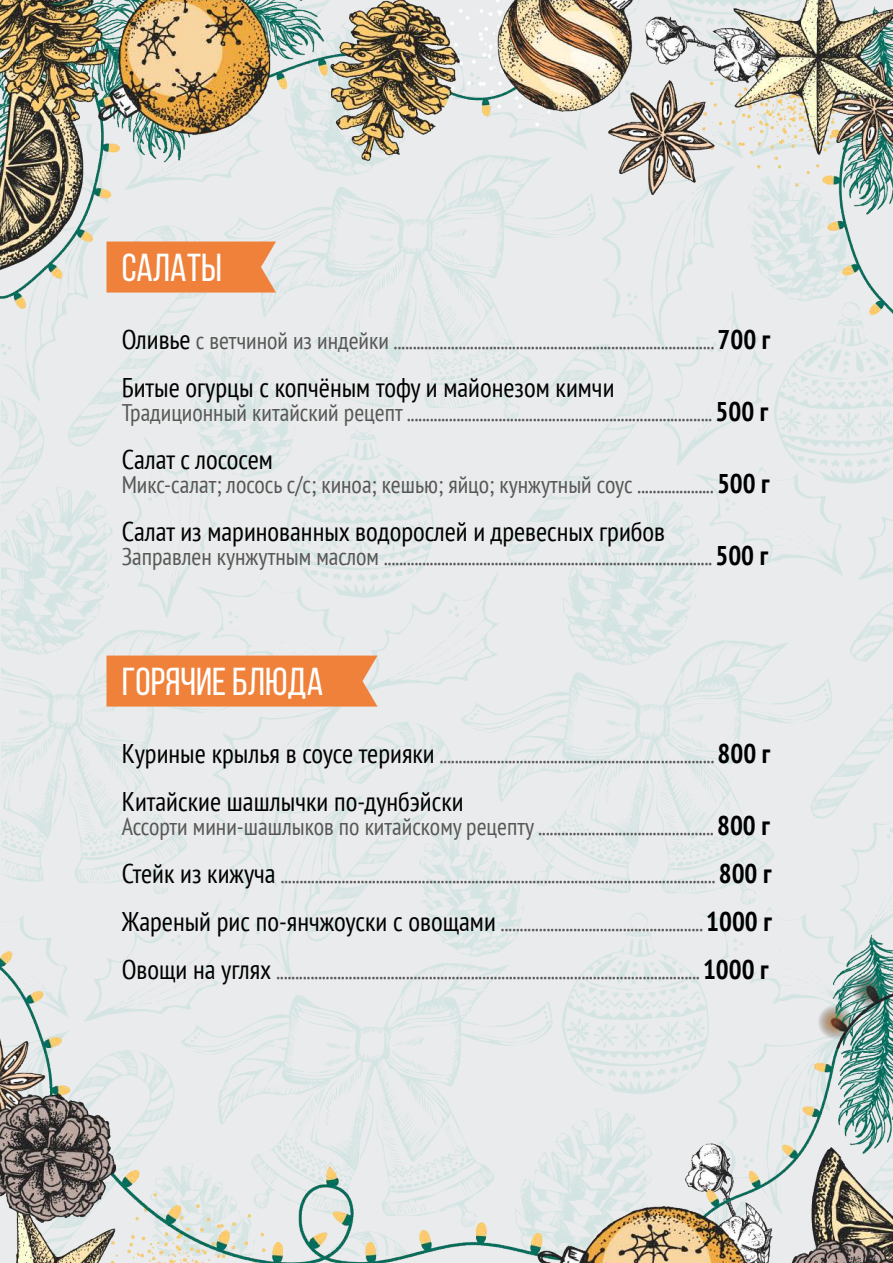
<style>
.page{position:relative;width:893px;height:1263px;background:#fff}
.page>*{position:absolute;margin:0;border:0;box-sizing:border-box;transform-origin:0 0}
.t1{font:39px "Bebas Neue";color:#fff}
.t2{font:condensed 27px "PT Sans";color:#000}
.t3{font:condensed 24px/48px "PT Sans";color:#575756;text-align:justify}
.s1{font-size:27px;color:#000}
.s2{font-weight:700;font-size:27px;color:#000002}
</style>
<div class="page">
<img style="left:0;top:109px;width:893px;height:1154px">
<img style="left:0;top:53px;width:893px;height:56px">
<img style="left:0;top:0;width:893px;height:53px">
<div style="left:106px;top:242px;width:170px;height:50px;background:#f0813b"></div>
<div style="left:106px;top:655px;width:271px;height:51px;background:#f0813b"></div>
<h1 class="t1" style="left:122px;top:246px;width:102px">Салаты</h1>
<p class="t3" style="left:122px;top:316px;width:650px"><span class="s1">Оливье</span> с ветчиной из индейки .................................................................................... <span class="s2">700 г</span></p>
<p class="t2" style="left:122px;top:370px;width:494px">Битые огурцы с копчёным тофу и майонезом кимчи</p>
<p class="t3" style="left:122px;top:388px;width:648px">Традиционный китайский рецепт ................................................................................ <span class="s2">500 г</span></p>
<p class="t2" style="left:122px;top:442px;width:153px">Салат с лососем</p>
<p class="t3" style="left:122px;top:460px;width:649px">Микс-салат; лосось с/с; киноа; кешью; яйцо; кунжутный соус .................... <span class="s2">500 г</span></p>
<p class="t2" style="left:122px;top:514px;width:545px">Салат из маринованных водорослей и древесных грибов</p>
<p class="t3" style="left:122px;top:532px;width:648px">Заправлен кунжутным маслом ...................................................................................... <span class="s2">500 г</span></p>
<h1 class="t1" style="left:122px;top:660px;width:203px">Горячие блюда</h1>
<p class="t3" style="left:122px;top:730px;width:650px"><span class="s1">Куриные крылья в соусе терияки</span> ........................................................................ <span class="s2">800 г</span></p>
<p class="t2" style="left:122px;top:784px;width:343px">Китайские шашлычки по-дунбэйски</p>
<p class="t3" style="left:122px;top:802px;width:651px">Ассорти мини-шашлыков по китайскому рецепту .............................................. <span class="s2">800 г </span><span class="s1">Стейк из кижуча</span> .................................................................................................................. <span class="s2">800 г </span><span class="s1">Жареный рис по-янчжоуски с овощами</span> ..................................................... <span class="s2">1000 г </span><span class="s1">Овощи на углях</span> ............................................................................................................... <span class="s2">1000 г</span></p>
</div>
